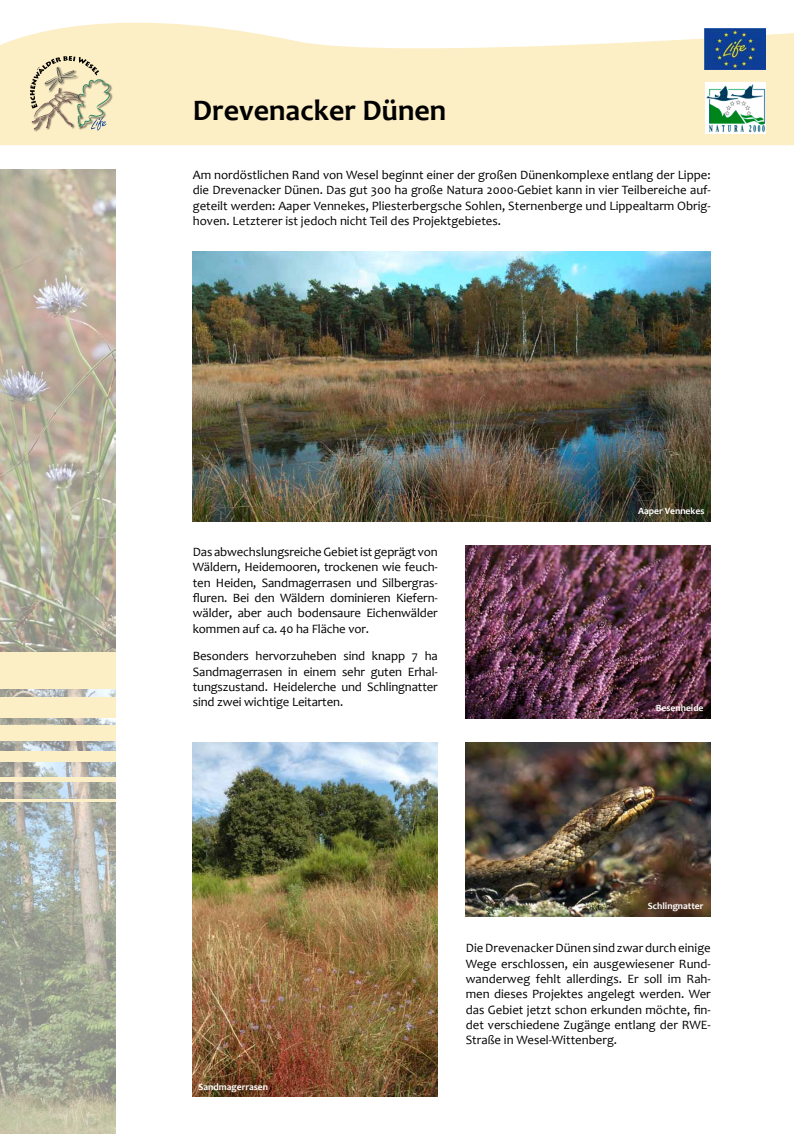
<style>
.page{position:relative;width:794px;height:1134px;background:#fff}
.page>*{position:absolute;margin:0;border:0;box-sizing:border-box;transform-origin:0 0}
.t1{font:700 30px "Candara";color:#000}
.t2{font:12.8px/15.4px "Candara";letter-spacing:-.01em;color:#000;text-align:justify}
.t3{font:700 9.6px "Candara";color:#fff}
</style>
<div class="page">
<svg style="left:0;top:22px;width:794px;height:123px;background:#fbf0cd"></svg>
<div style="left:28px;top:54px;width:85px;height:78px;background:#fceec5"></div>
<img style="left:110px;top:84px;width:3px;height:18px">
<img style="left:30px;top:131px;width:57px;height:2px">
<svg style="left:30px;top:56px;width:80px;height:75px"></svg>
<img style="left:705px;top:83px;width:60px;height:50px">
<img style="left:704px;top:29px;width:61px;height:40px">
<img style="left:0;top:170px;width:115px;height:964px">
<div style="left:0;top:652px;width:115px;height:36px;background:#fceec5"></div>
<div style="left:0;top:697px;width:115px;height:21px;background:#fceec5"></div>
<div style="left:0;top:751px;width:115px;height:11px;background:#fceec5"></div>
<div style="left:0;top:777px;width:115px;height:5px;background:#fceec5"></div>
<hr style="left:0;top:800px;width:115px;height:2px;background:#fceec5">
<div style="left:0;top:725px;width:115px;height:16px;background:#fceec5"></div>
<img style="left:465px;top:546px;width:245px;height:172px">
<img style="left:193px;top:742px;width:245px;height:354px">
<img style="left:193px;top:252px;width:517px;height:269px">
<img style="left:465px;top:742px;width:245px;height:174px">
<h1 class="t1" style="left:193px;top:92px;width:255px">Drevenacker Dünen</h1>
<p class="t2" style="left:193px;top:167px;width:519px">Am nordöstlichen Rand von Wesel beginnt einer der großen Dünenkomplexe entlang der Lippe: die Drevenacker Dünen. Das gut 300 ha große Natura 2000-Gebiet kann in vier Teilbereiche auf&shy;geteilt werden: Aaper Vennekes, Pliesterbergsche Sohlen, Sternenberge und Lippealtarm Obrig&shy;hoven. Letzterer ist jedoch nicht Teil des Projektgebietes.</p>
<p class="t2" style="left:193px;top:544px;width:246px">Das abwechslungsreiche Gebiet ist geprägt von Wäldern, Heidemooren, trockenen wie feuch&shy;ten Heiden, Sandmagerrasen und Silbergras&shy;fluren. Bei den Wäldern dominieren Kiefern&shy;wälder, aber auch bodensaure Eichenwälder kommen auf ca. 40 ha Fläche vor.</p>
<p class="t2" style="left:193px;top:648px;width:246px">Besonders hervorzuheben sind knapp 7 ha Sandmagerrasen in einem sehr guten Erhal&shy;tungszustand. Heidelerche und Schlingnatter sind zwei wichtige Leitarten.</p>
<p class="t3" style="left:638px;top:505px;width:68px">Aaper Vennekes</p>
<p class="t3" style="left:656px;top:702px;width:49px">Besenheide</p>
<p class="t3" style="left:198px;top:1081px;width:71px">Sandmagerrasen</p>
<p class="t3" style="left:648px;top:900px;width:57px">Schlingnatter</p>
<p class="t2" style="left:466px;top:940px;width:246px">Die Drevenacker Dünen sind zwar durch einige Wege erschlossen, ein ausgewiesener Rund&shy;wanderweg fehlt allerdings. Er soll im Rah&shy;men dieses Projektes angelegt werden. Wer das Gebiet jetzt schon erkunden möchte, fin&shy;det verschiedene Zugänge entlang der RWE-Straße in Wesel-Wittenberg.</p>
</div>
